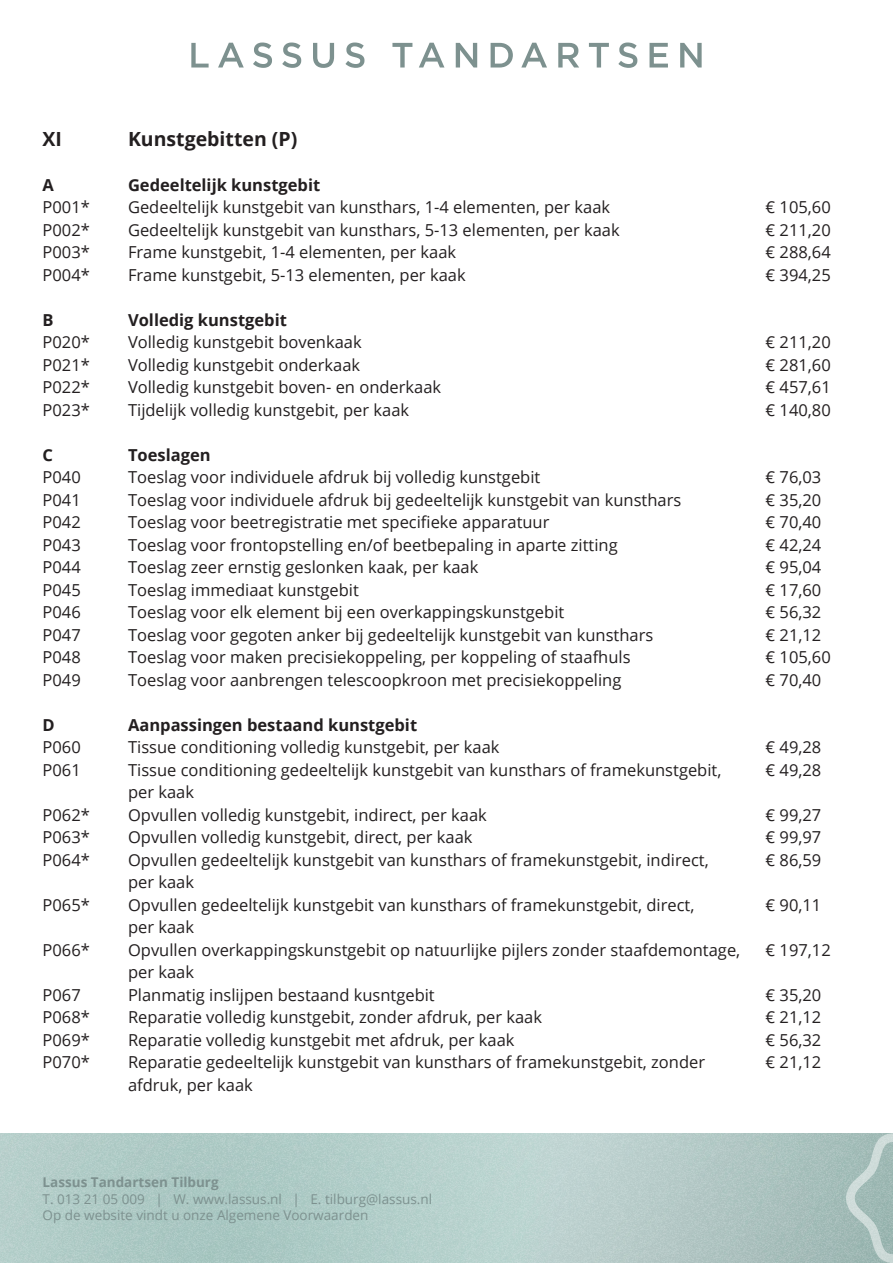
<style>
.page{position:relative;width:893px;height:1263px;background:#fff}
.page>*{position:absolute;margin:0;border:0;box-sizing:border-box;transform-origin:0 0}
.Body_text{font:700 19.5px "Open Sans";color:#231f20}
.Body_text-2{font:16.5px "Open Sans";color:#231f20}
.Body_text-3{font:700 16.5px "Open Sans";color:#231f20}
.t1{font:13.5px/16.5px "Open Sans";color:#7d918f}
.t2{font:700 13.5px "Open Sans";color:#7d918f}
</style>
<div class="page">
<svg style="left:191px;top:43px;width:18px;height:25px"></svg>
<svg style="left:218px;top:43px;width:26px;height:25px"></svg>
<svg style="left:253px;top:43px;width:19px;height:25px"></svg>
<svg style="left:282px;top:43px;width:19px;height:25px"></svg>
<svg style="left:313px;top:43px;width:21px;height:25px"></svg>
<svg style="left:345px;top:43px;width:19px;height:25px"></svg>
<svg style="left:392px;top:43px;width:20px;height:25px"></svg>
<svg style="left:419px;top:43px;width:25px;height:25px"></svg>
<svg style="left:456px;top:43px;width:21px;height:25px"></svg>
<svg style="left:491px;top:43px;width:22px;height:25px"></svg>
<svg style="left:521px;top:43px;width:26px;height:25px"></svg>
<svg style="left:558px;top:43px;width:21px;height:25px"></svg>
<svg style="left:589px;top:43px;width:20px;height:25px"></svg>
<svg style="left:618px;top:43px;width:19px;height:25px"></svg>
<svg style="left:649px;top:43px;width:19px;height:25px"></svg>
<svg style="left:680px;top:43px;width:22px;height:25px"></svg>
<img style="left:0;top:1133px;width:846px;height:130px">
<svg style="left:846px;top:1133px;width:47px;height:130px"></svg>
<p class="Body_text" style="left:43px;top:125px;width:21px">XI</p>
<p class="Body_text" style="left:128px;top:125px;width:171px">Kunstgebitten (P)</p>
<p class="Body_text-3" style="left:43px;top:173px;width:13px">A</p>
<p class="Body_text-3" style="left:128px;top:173px;width:194px">Gedeeltelijk kunstgebit</p>
<p class="Body_text-2" style="left:43px;top:196px;width:49px">P001*</p>
<p class="Body_text-2" style="left:128px;top:196px;width:484px">Gedeeltelijk kunstgebit van kunsthars, 1-4 elementen, per kaak</p>
<p class="Body_text-2" style="left:766px;top:196px;width:67px">€ 105,60</p>
<p class="Body_text-2" style="left:43px;top:218px;width:49px">P002*</p>
<p class="Body_text-2" style="left:128px;top:218px;width:493px">Gedeeltelijk kunstgebit van kunsthars, 5-13 elementen, per kaak</p>
<p class="Body_text-2" style="left:766px;top:218px;width:67px">€ 211,20</p>
<p class="Body_text-2" style="left:43px;top:241px;width:49px">P003*</p>
<p class="Body_text-2" style="left:128px;top:241px;width:330px">Frame kunstgebit, 1-4 elementen, per kaak</p>
<p class="Body_text-2" style="left:766px;top:241px;width:67px">€ 288,64</p>
<p class="Body_text-2" style="left:43px;top:263px;width:49px">P004*</p>
<p class="Body_text-2" style="left:128px;top:263px;width:339px">Frame kunstgebit, 5-13 elementen, per kaak</p>
<p class="Body_text-2" style="left:766px;top:263px;width:67px">€ 394,25</p>
<p class="Body_text-3" style="left:43px;top:308px;width:13px">B</p>
<p class="Body_text-3" style="left:128px;top:308px;width:160px">Volledig kunstgebit</p>
<p class="Body_text-2" style="left:43px;top:331px;width:49px">P020*</p>
<p class="Body_text-2" style="left:128px;top:331px;width:235px">Volledig kunstgebit bovenkaak</p>
<p class="Body_text-2" style="left:766px;top:331px;width:67px">€ 211,20</p>
<p class="Body_text-2" style="left:43px;top:353px;width:49px">P021*</p>
<p class="Body_text-2" style="left:128px;top:353px;width:234px">Volledig kunstgebit onderkaak</p>
<p class="Body_text-2" style="left:766px;top:353px;width:67px">€ 281,60</p>
<p class="Body_text-2" style="left:43px;top:376px;width:49px">P022*</p>
<p class="Body_text-2" style="left:128px;top:376px;width:315px">Volledig kunstgebit boven- en onderkaak</p>
<p class="Body_text-2" style="left:766px;top:376px;width:67px">€ 457,61</p>
<p class="Body_text-2" style="left:43px;top:398px;width:49px">P023*</p>
<p class="Body_text-2" style="left:128px;top:398px;width:283px">Tijdelijk volledig kunstgebit, per kaak</p>
<p class="Body_text-2" style="left:766px;top:398px;width:67px">€ 140,80</p>
<p class="Body_text-3" style="left:43px;top:443px;width:12px">C</p>
<p class="Body_text-3" style="left:128px;top:443px;width:84px">Toeslagen</p>
<p class="Body_text-2" style="left:43px;top:466px;width:40px">P040</p>
<p class="Body_text-2" style="left:128px;top:466px;width:414px">Toeslag voor individuele afdruk bij volledig kunstgebit</p>
<p class="Body_text-2" style="left:766px;top:466px;width:57px">€ 76,03</p>
<p class="Body_text-2" style="left:43px;top:488px;width:40px">P041</p>
<p class="Body_text-2" style="left:128px;top:488px;width:555px">Toeslag voor individuele afdruk bij gedeeltelijk kunstgebit van kunsthars</p>
<p class="Body_text-2" style="left:766px;top:488px;width:57px">€ 35,20</p>
<p class="Body_text-2" style="left:43px;top:511px;width:40px">P042</p>
<p class="Body_text-2" style="left:128px;top:511px;width:423px">Toeslag voor beetregistratie met specifieke apparatuur</p>
<p class="Body_text-2" style="left:766px;top:511px;width:57px">€ 70,40</p>
<p class="Body_text-2" style="left:43px;top:533px;width:40px">P043</p>
<p class="Body_text-2" style="left:128px;top:533px;width:491px">Toeslag voor frontopstelling en/of beetbepaling in aparte zitting</p>
<p class="Body_text-2" style="left:766px;top:533px;width:57px">€ 42,24</p>
<p class="Body_text-2" style="left:43px;top:556px;width:40px">P044</p>
<p class="Body_text-2" style="left:128px;top:556px;width:352px">Toeslag zeer ernstig geslonken kaak, per kaak</p>
<p class="Body_text-2" style="left:766px;top:556px;width:57px">€ 95,04</p>
<p class="Body_text-2" style="left:43px;top:578px;width:40px">P045</p>
<p class="Body_text-2" style="left:128px;top:578px;width:232px">Toeslag immediaat kunstgebit</p>
<p class="Body_text-2" style="left:766px;top:578px;width:57px">€ 17,60</p>
<p class="Body_text-2" style="left:43px;top:601px;width:40px">P046</p>
<p class="Body_text-2" style="left:128px;top:601px;width:438px">Toeslag voor elk element bij een overkappingskunstgebit</p>
<p class="Body_text-2" style="left:766px;top:601px;width:57px">€ 56,32</p>
<p class="Body_text-2" style="left:43px;top:623px;width:40px">P047</p>
<p class="Body_text-2" style="left:128px;top:623px;width:527px">Toeslag voor gegoten anker bij gedeeltelijk kunstgebit van kunsthars</p>
<p class="Body_text-2" style="left:766px;top:623px;width:57px">€ 21,12</p>
<p class="Body_text-2" style="left:43px;top:646px;width:40px">P048</p>
<p class="Body_text-2" style="left:128px;top:646px;width:504px">Toeslag voor maken precisiekoppeling, per koppeling of staafhuls</p>
<p class="Body_text-2" style="left:766px;top:646px;width:67px">€ 105,60</p>
<p class="Body_text-2" style="left:43px;top:668px;width:40px">P049</p>
<p class="Body_text-2" style="left:128px;top:668px;width:495px">Toeslag voor aanbrengen telescoopkroon met precisiekoppeling</p>
<p class="Body_text-2" style="left:766px;top:668px;width:57px">€ 70,40</p>
<p class="Body_text-3" style="left:43px;top:713px;width:14px">D</p>
<p class="Body_text-3" style="left:128px;top:713px;width:291px">Aanpassingen bestaand kunstgebit</p>
<p class="Body_text-2" style="left:43px;top:736px;width:40px">P060</p>
<p class="Body_text-2" style="left:128px;top:736px;width:373px">Tissue conditioning volledig kunstgebit, per kaak</p>
<p class="Body_text-2" style="left:766px;top:736px;width:57px">€ 49,28</p>
<p class="Body_text-2" style="left:43px;top:758px;width:40px">P061</p>
<p class="Body_text-2" style="left:128px;top:758px;width:595px">Tissue conditioning gedeeltelijk kunstgebit van kunsthars of framekunstgebit,</p>
<p class="Body_text-2" style="left:766px;top:758px;width:57px">€ 49,28</p>
<p class="Body_text-2" style="left:128px;top:781px;width:68px">per kaak</p>
<p class="Body_text-2" style="left:43px;top:803px;width:49px">P062*</p>
<p class="Body_text-2" style="left:128px;top:803px;width:360px">Opvullen volledig kunstgebit, indirect, per kaak</p>
<p class="Body_text-2" style="left:766px;top:803px;width:57px">€ 99,27</p>
<p class="Body_text-2" style="left:43px;top:826px;width:49px">P063*</p>
<p class="Body_text-2" style="left:128px;top:826px;width:346px">Opvullen volledig kunstgebit, direct, per kaak</p>
<p class="Body_text-2" style="left:766px;top:826px;width:57px">€ 99,97</p>
<p class="Body_text-2" style="left:43px;top:848px;width:49px">P064*</p>
<p class="Body_text-2" style="left:128px;top:848px;width:582px">Opvullen gedeeltelijk kunstgebit van kunsthars of framekunstgebit, indirect,</p>
<p class="Body_text-2" style="left:766px;top:848px;width:57px">€ 86,59</p>
<p class="Body_text-2" style="left:128px;top:871px;width:68px">per kaak</p>
<p class="Body_text-2" style="left:43px;top:893px;width:49px">P065*</p>
<p class="Body_text-2" style="left:128px;top:893px;width:568px">Opvullen gedeeltelijk kunstgebit van kunsthars of framekunstgebit, direct,</p>
<p class="Body_text-2" style="left:766px;top:893px;width:57px">€ 90,11</p>
<p class="Body_text-2" style="left:128px;top:916px;width:68px">per kaak</p>
<p class="Body_text-2" style="left:43px;top:938px;width:49px">P066*</p>
<p class="Body_text-2" style="left:128px;top:938px;width:614px">Opvullen overkappingskunstgebit op natuurlijke pijlers zonder staafdemontage,</p>
<p class="Body_text-2" style="left:766px;top:938px;width:67px">€ 197,12</p>
<p class="Body_text-2" style="left:128px;top:961px;width:68px">per kaak</p>
<p class="Body_text-2" style="left:43px;top:983px;width:40px">P067</p>
<p class="Body_text-2" style="left:128px;top:983px;width:308px">Planmatig inslijpen bestaand kusntgebit</p>
<p class="Body_text-2" style="left:766px;top:983px;width:57px">€ 35,20</p>
<p class="Body_text-2" style="left:43px;top:1006px;width:49px">P068*</p>
<p class="Body_text-2" style="left:128px;top:1006px;width:416px">Reparatie volledig kunstgebit, zonder afdruk, per kaak</p>
<p class="Body_text-2" style="left:766px;top:1006px;width:57px">€ 21,12</p>
<p class="Body_text-2" style="left:43px;top:1028px;width:49px">P069*</p>
<p class="Body_text-2" style="left:128px;top:1028px;width:388px">Reparatie volledig kunstgebit met afdruk, per kaak</p>
<p class="Body_text-2" style="left:766px;top:1028px;width:57px">€ 56,32</p>
<p class="Body_text-2" style="left:43px;top:1051px;width:49px">P070*</p>
<p class="Body_text-2" style="left:128px;top:1051px;width:579px">Reparatie gedeeltelijk kunstgebit van kunsthars of framekunstgebit, zonder</p>
<p class="Body_text-2" style="left:766px;top:1051px;width:57px">€ 21,12</p>
<p class="Body_text-2" style="left:128px;top:1073px;width:126px">afdruk, per kaak</p>
<p class="t2" style="left:43px;top:1173px;width:178px">Lassus Tandartsen Tilburg</p>
<p class="t1" style="left:43px;top:1190px;width:391px">T. 013 21 05 009 | W. www.lassus.nl | E. tilburg@lassus.nl<br>Op de website vindt u onze Algemene Voorwaarden</p>
</div>
